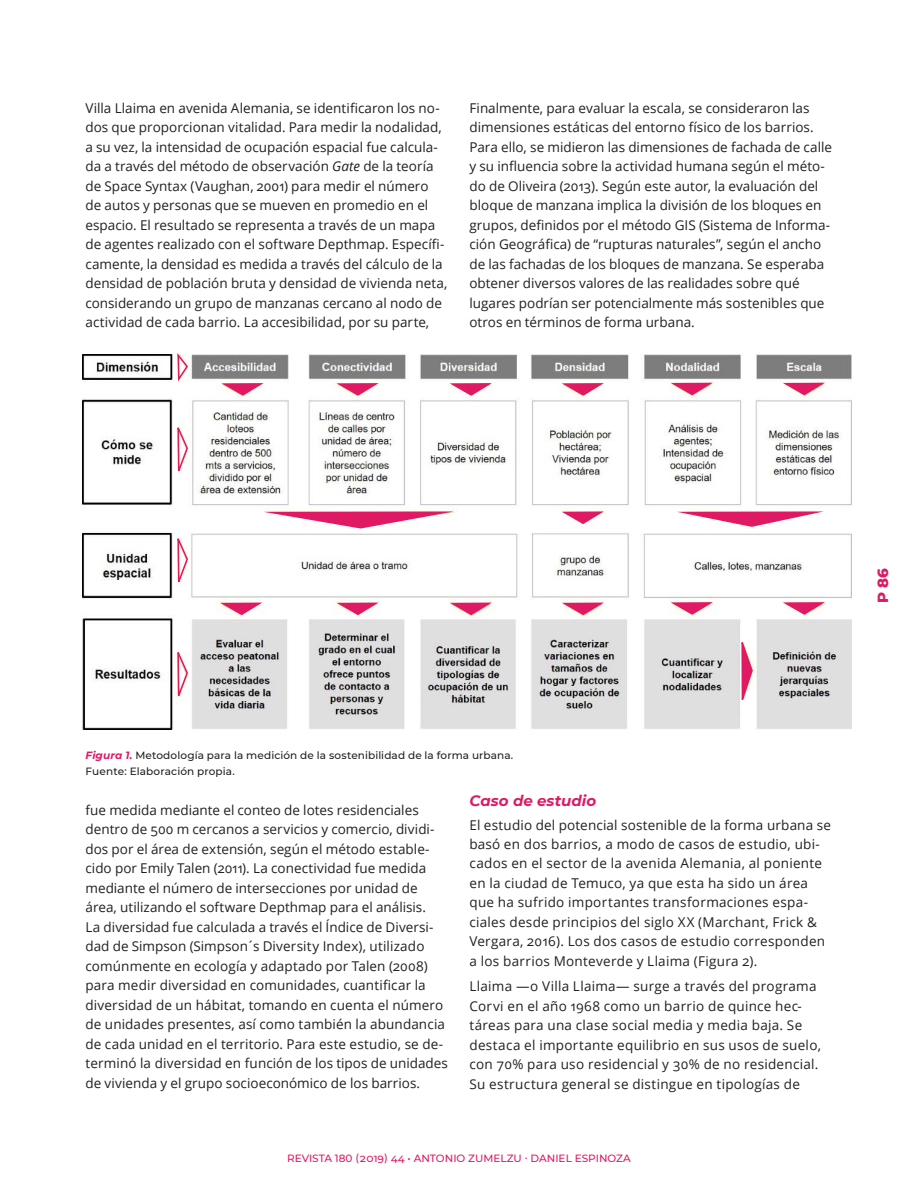
<style>
.page{position:relative;width:918px;height:1188px;background:#fff}
.page>*{position:absolute;margin:0;border:0;box-sizing:border-box;transform-origin:0 0}
.Sección_1{font:italic 700 15px "Montserrat";color:#df1964}
.t1{font:800 15px "Montserrat";color:#df1964}
.Texto{font:13.5px/19.5px "Open Sans";letter-spacing:.005em;color:#231f20}
.bajada_imagen{font:500 10.5px/16.5px "Montserrat";letter-spacing:.01em;color:#231f20}
.t2{font:500 10.5px "Montserrat";color:#df1964}
.s1{font-style:italic}
.s2{font-weight:700;font-style:italic;color:#df1964}
</style>
<div class="page">
<img style="left:82px;top:354px;width:769px;height:375px">
<svg style="left:741px;top:634px;width:13px;height:75px"></svg>
<svg style="left:783px;top:602px;width:42px;height:13px"></svg>
<svg style="left:671px;top:602px;width:42px;height:13px"></svg>
<svg style="left:562px;top:603px;width:42px;height:12px"></svg>
<svg style="left:450px;top:603px;width:42px;height:12px"></svg>
<svg style="left:337px;top:603px;width:42px;height:12px"></svg>
<svg style="left:220px;top:603px;width:42px;height:12px"></svg>
<svg style="left:783px;top:383px;width:42px;height:12px"></svg>
<svg style="left:671px;top:383px;width:42px;height:12px"></svg>
<svg style="left:562px;top:383px;width:42px;height:13px"></svg>
<svg style="left:450px;top:383px;width:42px;height:13px"></svg>
<svg style="left:337px;top:383px;width:42px;height:13px"></svg>
<svg style="left:221px;top:383px;width:43px;height:13px"></svg>
<svg style="left:562px;top:511px;width:42px;height:13px"></svg>
<svg style="left:264px;top:511px;width:190px;height:18px"></svg>
<svg style="left:677px;top:511px;width:147px;height:16px"></svg>
<svg style="left:177px;top:353px;width:12px;height:28px"></svg>
<svg style="left:177px;top:421px;width:12px;height:52px"></svg>
<svg style="left:177px;top:532px;width:12px;height:52px"></svg>
<svg style="left:177px;top:645px;width:12px;height:53px"></svg>
<p class="Texto" style="left:86px;top:98px;width:363px">Villa Llaima en avenida Alemania, se identificaron los no&shy;dos que proporcionan vitalidad. Para medir la nodalidad, a su vez, la intensidad de ocupación espacial fue calcula&shy;da a través del método de observación <span class="s1">Gate</span> de la teoría de Space Syntax (Vaughan, 2001) para medir el número de autos y personas que se mueven en promedio en el espacio. El resultado se representa a través de un mapa de agentes realizado con el software Depthmap. Específi&shy;camente, la densidad es medida a través del cálculo de la densidad de población bruta y densidad de vivienda neta, considerando un grupo de manzanas cercano al nodo de actividad de cada barrio. La accesibilidad, por su parte,</p>
<p class="Texto" style="left:469px;top:98px;width:364px">Finalmente, para evaluar la escala, se consideraron las dimensiones estáticas del entorno físico de los barrios.<br>Para ello, se midieron las dimensiones de fachada de calle y su influencia sobre la actividad humana según el méto&shy;do de Oliveira (2013). Según este autor, la evaluación del bloque de manzana implica la división de los bloques en grupos, definidos por el método GIS (Sistema de Informa&shy;ción Geográfica) de “rupturas naturales”, según el ancho de las fachadas de los bloques de manzana. Se esperaba obtener diversos valores de las realidades sobre qué lugares podrían ser potencialmente más sostenibles que otros en términos de forma urbana.</p>
<p class="t1" style="left:872px;top:603px;width:37px;rotate:-90deg">P 86</p>
<p class="bajada_imagen" style="left:86px;top:746px;width:429px"><span class="s2">Figura 1.</span> Metodología para la medición de la sostenibilidad de la forma urbana.<br>Fuente: Elaboración propia.</p>
<p class="Texto" style="left:86px;top:800px;width:364px">fue medida mediante el conteo de lotes residenciales dentro de 500 m cercanos a servicios y comercio, dividi&shy;dos por el área de extensión, según el método estable&shy;cido por Emily Talen (2011). La conectividad fue medida mediante el número de intersecciones por unidad de área, utilizando el software Depthmap para el análisis.<br>La diversidad fue calculada a través el Índice de Diversi&shy;dad de Simpson (Simpson´s Diversity Index), utilizado comúnmente en ecología y adaptado por Talen (2008) para medir diversidad en comunidades, cuantificar la diversidad de un hábitat, tomando en cuenta el número de unidades presentes, así como también la abundancia de cada unidad en el territorio. Para este estudio, se de&shy;terminó la diversidad en función de los tipos de unidades de vivienda y el grupo socioeconómico de los barrios.</p>
<p class="Sección_1" style="left:470px;top:790px;width:128px">Caso de estudio</p>
<p class="Texto" style="left:470px;top:815px;width:363px">El estudio del potencial sostenible de la forma urbana se basó en dos barrios, a modo de casos de estudio, ubi&shy;cados en el sector de la avenida Alemania, al poniente en la ciudad de Temuco, ya que esta ha sido un área que ha sufrido importantes transformaciones espa&shy;ciales desde principios del siglo XX (Marchant, Frick &amp; Vergara, 2016). Los dos casos de estudio corresponden a los barrios Monteverde y Llaima (Figura 2).</p>
<p class="Texto" style="left:470px;top:976px;width:353px">Llaima —o Villa Llaima— surge a través del programa Corvi en el año 1968 como un barrio de quince hec&shy;táreas para una clase social media y media baja. Se destaca el importante equilibrio en sus usos de suelo, con 70% para uso residencial y 30% de no residencial.<br>Su estructura general se distingue en tipologías de</p>
<p class="t2" style="left:287px;top:1151px;width:345px">REVISTA 180 (2019) 44 • ANTONIO ZUMELZU · DANIEL ESPINOZA</p>
</div>
